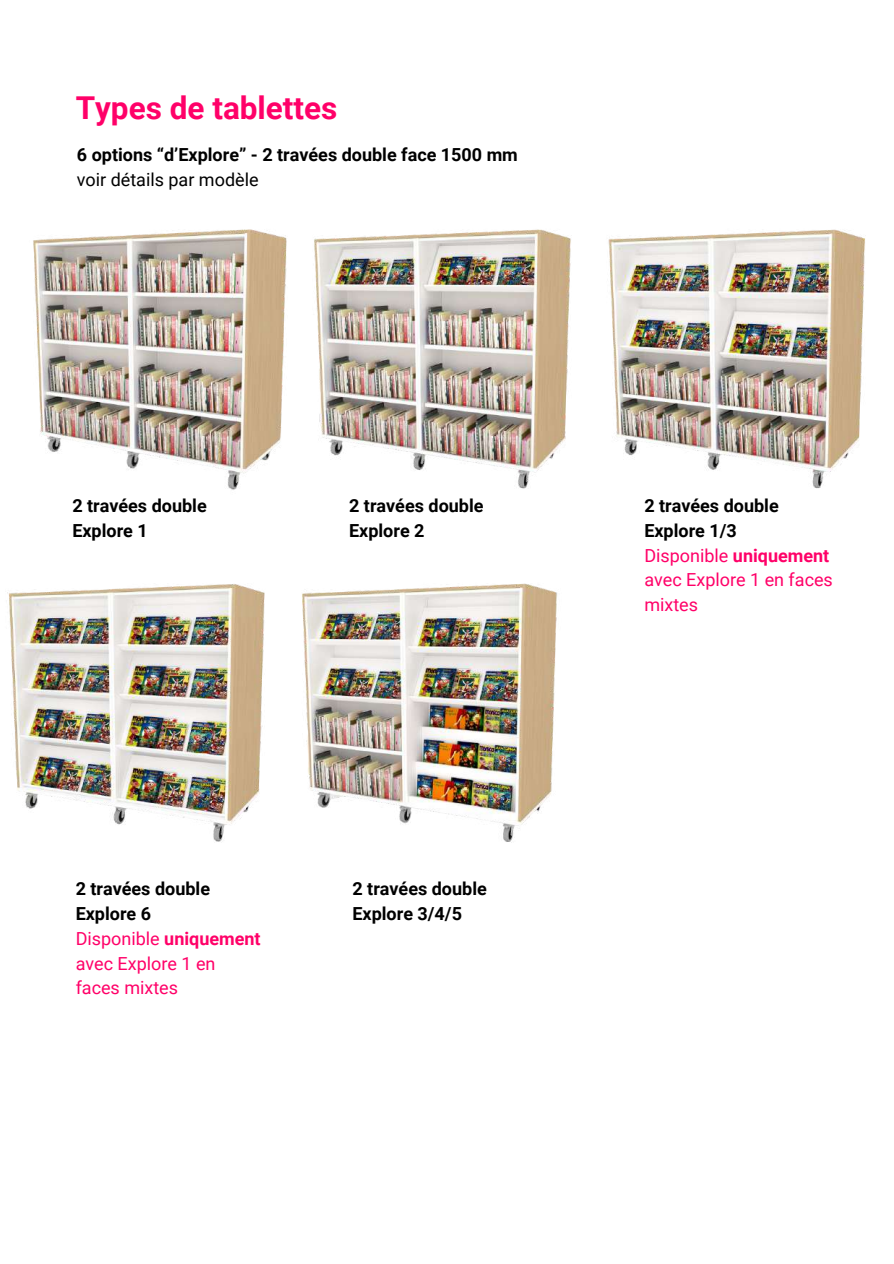
<style>
.page{position:relative;width:894px;height:1264px;background:#fff}
.page>*{position:absolute;margin:0;border:0;box-sizing:border-box;transform-origin:0 0}
.t1{font:700 31.5px "Roboto";color:#ff0068}
.t2{font:18px/24.8px "Roboto";color:#ff0068}
.t3{font:700 18px/24.8px "Roboto";color:#000}
.t4{font:18px "Roboto";color:#000}
.s1{font-weight:700;color:#000}
.s2{font-weight:700}
</style>
<div class="page">
<img style="left:33px;top:229px;width:254px;height:261px">
<img style="left:314px;top:229px;width:257px;height:260px">
<img style="left:608px;top:229px;width:257px;height:260px">
<img style="left:7px;top:584px;width:258px;height:258px">
<img style="left:302px;top:583px;width:255px;height:260px">
<h1 class="t1" style="left:76px;top:90px;width:263px">Types de tablettes</h1>
<p class="t3" style="left:77px;top:143px;width:442px">6 options “d’Explore” - 2 travées double face 1500 mm</p>
<p class="t4" style="left:77px;top:169px;width:183px">voir détails par modèle</p>
<p class="t3" style="left:72px;top:493px;width:136px">2 travées double<br>Explore 1</p>
<p class="t3" style="left:349px;top:493px;width:136px">2 travées double<br>Explore 2</p>
<p class="t2" style="left:76px;top:876px;width:186px"><span class="s1">2 travées double<br>Explore 6<br></span>Disponible <span class="s2">uniquement </span>avec Explore 1 en faces mixtes</p>
<p class="t3" style="left:352px;top:876px;width:136px">2 travées double<br>Explore 3/4/5</p>
<p class="t2" style="left:644px;top:493px;width:190px"><span class="s1">2 travées double<br>Explore 1/3<br></span>Disponible <span class="s2">uniquement </span>avec Explore 1 en faces mixtes</p>
</div>
